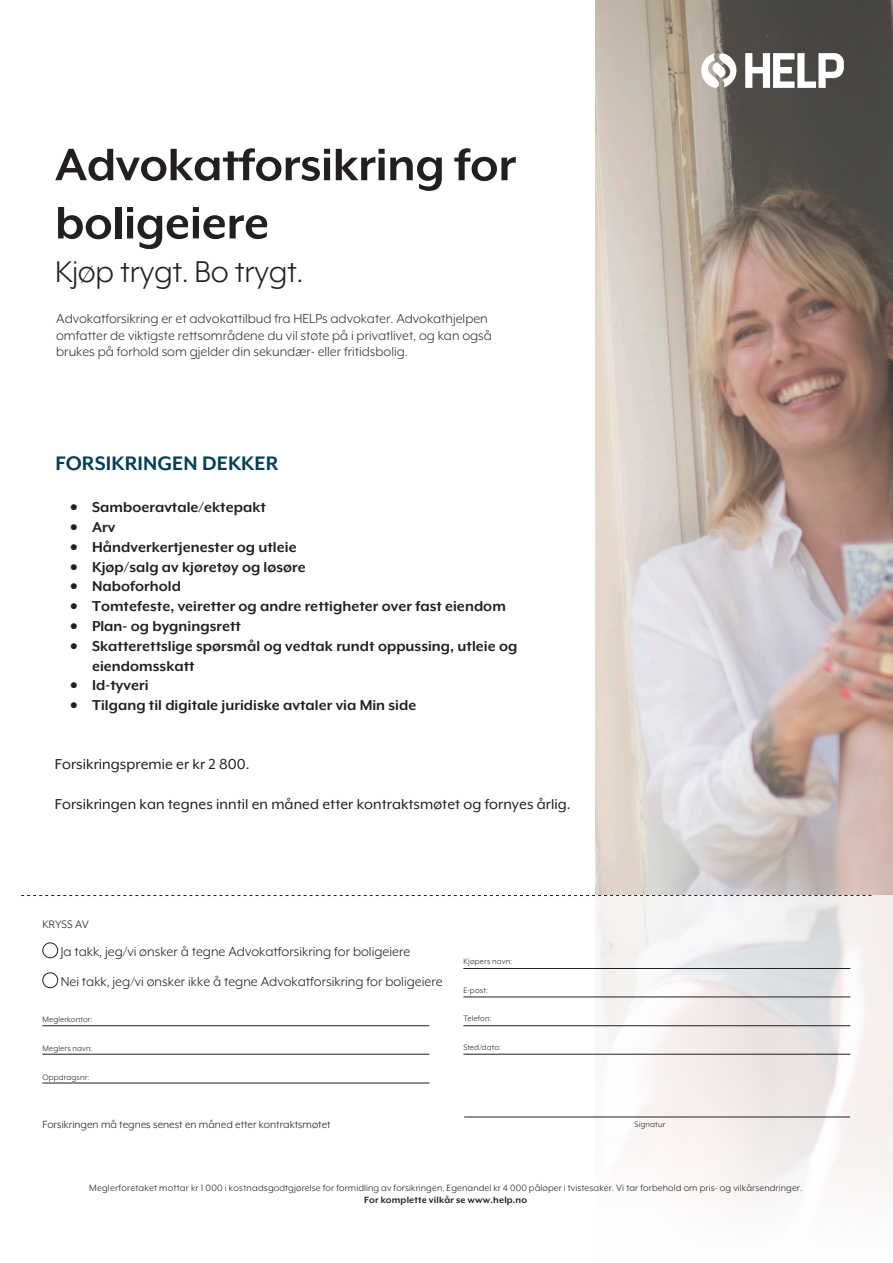
<style>
.page{position:relative;width:893px;height:1263px;background:#fff}
.page>*{position:absolute;margin:0;border:0;box-sizing:border-box;transform-origin:0 0}
.t1{font:700 52.35px/58.2px "Mr Eaves XL Mod OT";letter-spacing:-.005em;color:#231f20}
.t2{font:34.5px "Mr Eaves XL Mod OT";letter-spacing:-.01em;color:#231f20}
.t3{font:700 22.5px "Mr Eaves XL Mod OT";letter-spacing:.005em;color:#004059}
.t4{font:700 16.5px/19.8px "Mr Eaves XL Mod OT";letter-spacing:.005em;color:#231f20}
.t5{font:16.5px "Mr Eaves XL Mod OT";letter-spacing:.005em;color:#231f20}
.t6{font:15px/16.5px "Mr Eaves XL Mod OT";color:#30343e}
.Mini-Head{font:15px/29.8px "Mr Eaves XL Mod OT";color:#231f20}
.t7{font:12.45px "Mr Eaves XL Mod OT";letter-spacing:-.005em;color:#231f20}
.HEAD{font:12px "Mr Eaves XL Mod OT";color:#231f20}
.t8{font:10.5px/12px "Mr Eaves XL Mod OT";letter-spacing:.01em;color:#231f20;text-align:center}
.t9{font:9px "Mr Eaves XL Mod OT";letter-spacing:.015em;color:#231f20}
.s1{font-weight:700}
</style>
<div class="page">
<img style="left:595px;top:0;width:298px;height:895px">
<svg style="left:42px;top:895px;width:851px;height:312px"></svg>
<svg style="left:21px;top:895px;width:851px;height:1px"></svg>
<div style="left:43px;top:943px;width:15px;height:15px;background:#fff;border-radius:50%"></div>
<div style="left:42px;top:942px;width:16px;height:16px;border:1px solid #231f20;border-radius:50%"></div>
<div style="left:42px;top:972px;width:16px;height:16px;border:1px solid #231f20;border-radius:50%"></div>
<hr style="left:463px;top:1054px;width:387px;height:1px;background:#231f20">
<hr style="left:463px;top:996px;width:387px;height:1px;background:#231f20">
<hr style="left:463px;top:1025px;width:387px;height:1px;background:#231f20">
<hr style="left:463px;top:968px;width:387px;height:1px;background:#231f20">
<hr style="left:464px;top:1116px;width:386px;height:1px;background:#231f20">
<hr style="left:42px;top:1025px;width:387px;height:1px;background:#231f20">
<hr style="left:42px;top:1054px;width:387px;height:1px;background:#231f20">
<hr style="left:42px;top:1083px;width:387px;height:1px;background:#231f20">
<svg style="left:699px;top:53px;width:40px;height:35px"></svg>
<svg style="left:745px;top:53px;width:99px;height:35px"></svg>
<p class="t1" style="left:55px;top:135px;width:463px">Advokatforsikring for boligeiere</p>
<p class="t2" style="left:55px;top:255px;width:250px">Kjøp trygt. Bo trygt.</p>
<p class="t6" style="left:56px;top:310px;width:437px">Advokatforsikring er et advokattilbud fra HELPs advokater. Advokathjelpen omfatter de viktigste rettsområdene du vil støte på i privatlivet, og kan også brukes på forhold som gjelder din sekundær- eller fritidsbolig.</p>
<p class="t3" style="left:56px;top:452px;width:224px">FORSIKRINGEN DEKKER</p>
<p class="t4" style="left:70px;top:497px;width:197px">• Samboeravtale/ektepakt</p>
<p class="t4" style="left:70px;top:517px;width:47px">• Arv</p>
<p class="t4" style="left:70px;top:537px;width:228px">• Håndverkertjenester og utleie</p>
<p class="t4" style="left:70px;top:557px;width:237px">• Kjøp/salg av kjøretøy og løsøre</p>
<p class="t4" style="left:70px;top:577px;width:112px">• Naboforhold</p>
<p class="t4" style="left:70px;top:596px;width:437px">• Tomtefeste, veiretter og andre rettigheter over fast eiendom</p>
<p class="t4" style="left:70px;top:616px;width:172px">• Plan- og bygningsrett</p>
<p class="t4" style="left:92px;top:636px;width:427px;text-indent:-22px">• Skatterettslige spørsmål og vedtak rundt oppussing, utleie og eiendomsskatt</p>
<p class="t4" style="left:70px;top:676px;width:80px">• Id-tyveri</p>
<p class="t4" style="left:70px;top:695px;width:348px">• Tilgang til digitale juridiske avtaler via Min side</p>
<p class="t5" style="left:55px;top:756px;width:196px">Forsikringspremie er kr 2 800.</p>
<p class="t5" style="left:55px;top:796px;width:517px">Forsikringen kan tegnes inntil en måned etter kontraktsmøtet og fornyes årlig.</p>
<p class="t7" style="left:42px;top:917px;width:48px">KRYSS AV</p>
<p class="Mini-Head" style="left:61px;top:937px;width:383px">Ja takk, jeg/vi ønsker å tegne Advokatforsikring for boligeiere<br>Nei takk, jeg/vi ønsker ikke å tegne Advokatforsikring for boligeiere</p>
<p class="t9" style="left:42px;top:1015px;width:52px">Meglerkontor:</p>
<p class="t9" style="left:42px;top:1044px;width:52px">Meglers navn:</p>
<p class="t9" style="left:42px;top:1072px;width:49px">Oppdragsnr:</p>
<p class="HEAD" style="left:42px;top:1119px;width:290px">Forsikringen må tegnes senest en måned etter kontraktsmøtet</p>
<p class="t9" style="left:463px;top:957px;width:50px">Kjøpers navn:</p>
<p class="t9" style="left:463px;top:986px;width:26px">E-post:</p>
<p class="t9" style="left:463px;top:1014px;width:30px">Telefon:</p>
<p class="t9" style="left:463px;top:1043px;width:39px">Sted/dato:</p>
<p class="t9" style="left:635px;top:1120px;width:32px">Signatur</p>
<p class="t8" style="left:89px;top:1181px;width:715px">Meglerforetaket mottar kr 1 000 i kostnadsgodtgjørelse for formidling av forsikringen. Egenandel kr 4 000 påløper i tvistesaker. Vi tar forbehold om pris- og vilkårsendringer.<br><span class="s1">For komplette vilkår se www.help.no</span></p>
</div>
